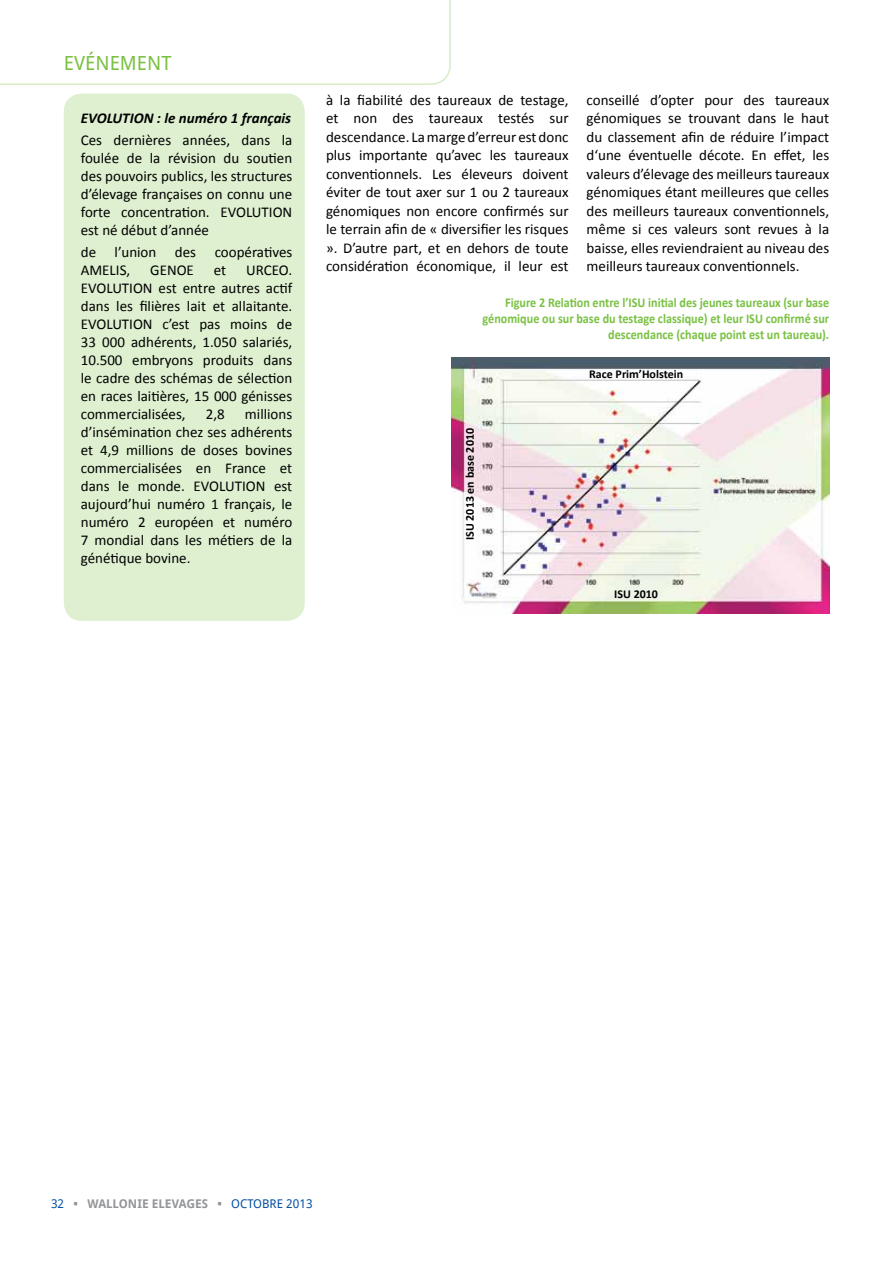
<style>
.page{position:relative;width:893px;height:1263px;background:#fff}
.page>*{position:absolute;margin:0;border:0;box-sizing:border-box;transform-origin:0 0}
.t1{font:19.5px "Droid Sans";color:#7ac143}
.t2{font:15px/18px "Calibri";color:#000;text-align:justify}
.t3{font:italic 700 15px "Calibri";color:#000}
.t4{font:700 13.5px/16.2px "Calibri";color:#7ac143;text-align:right;scale:.9 1}
.t5{font:700 12px "Calibri";color:#000}
.t6{font:700 12px "Droid Sans";color:#939598}
.s1{font-weight:400;color:#034ea2}
</style>
<div class="page">
<div style="left:64px;top:94px;width:241px;height:527px;background:#def0d0;border-radius:18px"></div>
<svg style="left:0;top:0;width:451px;height:85px"></svg>
<img style="left:451px;top:357px;width:378px;height:257px">
<h1 class="t1" style="left:64px;top:50px;width:109px">EVÉNEMENT</h1>
<p class="t3" style="left:81px;top:109px;width:212px">EVOLUTION : le numéro 1 français</p>
<p class="t2" style="left:81px;top:130px;width:213px">Ces dernières années, dans la foulée de la révision du soutien des pouvoirs publics, les structures d’élevage françaises on connu une forte concentration. EVOLUTION est né début d’année</p>
<p class="t2" style="left:81px;top:243px;width:213px">de l’union des coopératives<br>AMELIS,</p>
<p class="t2" style="left:81px;top:261px;width:213px;text-indent:165px">URCEO.<br>EVOLUTION est entre autres actif dans les filières lait et allaitante.<br>EVOLUTION c’est pas moins de 33 000 adhérents, 1.050 salariés, 10.500 embryons produits dans le cadre des schémas de sélection en races laitières, 15 000 génisses commercialisées,</p>
<p class="t2" style="left:150px;top:261px;width:45px">GENOE</p>
<p class="t2" style="left:214px;top:261px;width:14px">et</p>
<p class="t2" style="left:81px;top:405px;width:213px;text-indent:164px">millions d’insémination chez ses adhérents et 4,9 millions de doses bovines commercialisées en France et dans le monde. EVOLUTION est aujourd’hui numéro 1 français, le numéro 2 européen et numéro 7 mondial dans les métiers de la génétique bovine.</p>
<p class="t2" style="left:206px;top:405px;width:20px">2,8</p>
<p class="t2" style="left:326px;top:90px;width:244px;line-height:18.5px">à la fiabilité des taureaux de testage, et non des taureaux testés sur descendance. La marge d’erreur est donc plus importante qu’avec les taureaux conventionnels. Les éleveurs doivent éviter de tout axer sur 1 ou 2 taureaux génomiques non encore confirmés sur le terrain afin de « diversifier les risques ». D’autre part, et en dehors de toute considération économique, il leur est</p>
<p class="t2" style="left:587px;top:90px;width:244px;line-height:18.5px">conseillé d’opter pour des taureaux génomiques se trouvant dans le haut du classement afin de réduire l’impact d‘une éventuelle décote. En effet, les valeurs d’élevage des meilleurs taureaux génomiques étant meilleures que celles des meilleurs taureaux conventionnels, même si ces valeurs sont revues à la baisse, elles reviendraient au niveau des meilleurs taureaux conventionnels.</p>
<p class="t4" style="left:483px;top:293px;width:387px">Figure 2 Relation entre l’ISU initial des jeunes taureaux (sur base génomique ou sur base du testage classique) et leur ISU confirmé sur descendance (chaque point est un taureau).</p>
<p class="t5" style="left:462px;top:540px;width:113px;rotate:-90deg">ISU 2013 en base 2010</p>
<p class="t5" style="left:589px;top:366px;width:95px">Race Prim’Holstein</p>
<p class="t5" style="left:614px;top:586px;width:45px">ISU 2010</p>
<p class="t6" style="left:51px;top:1195px;width:263px"><span class="s1">32</span> • WALLONIE ELEVAGES • <span class="s1">OCTOBRE 2013</span></p>
</div>
